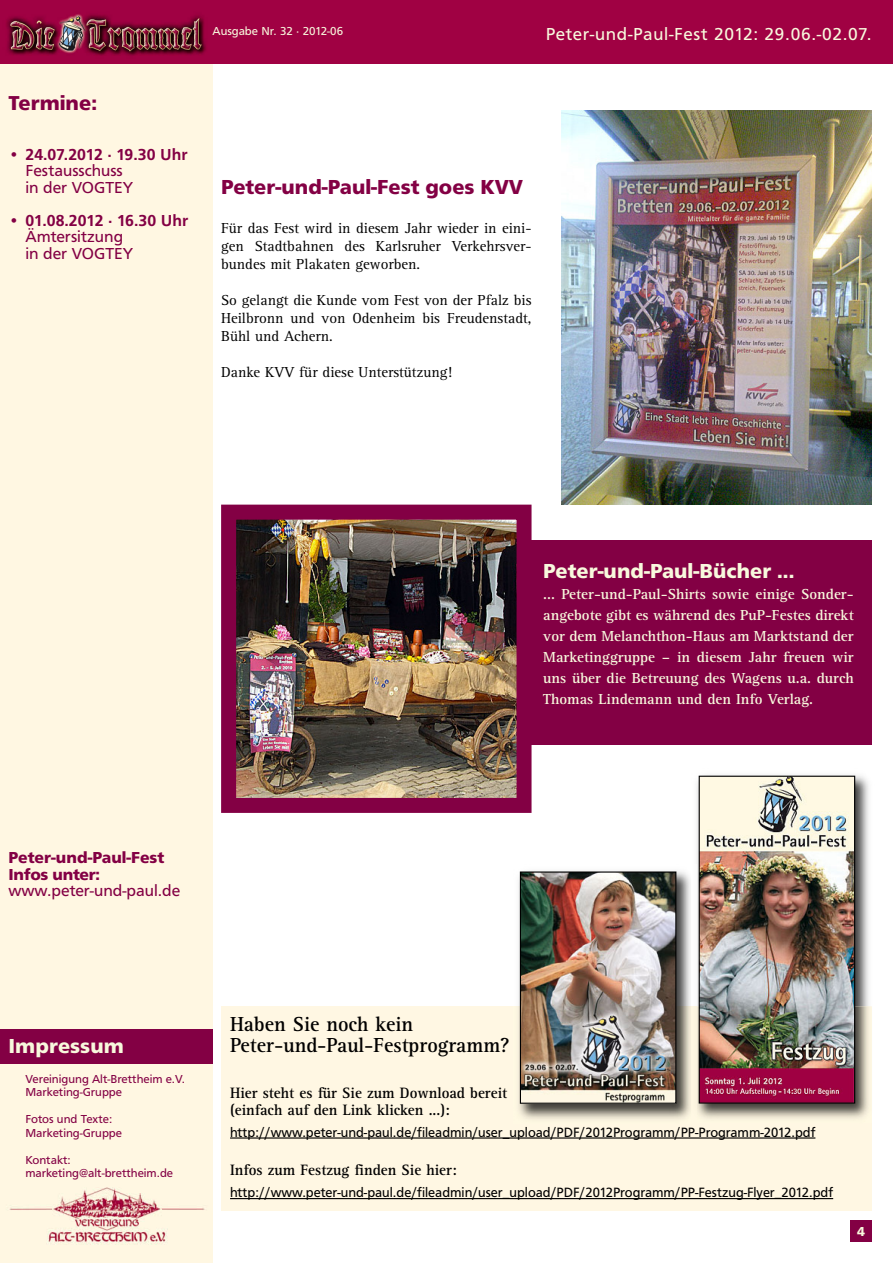
<style>
.page{position:relative;width:893px;height:1263px;background:#fff}
.page>*{position:absolute;margin:0;border:0;box-sizing:border-box;transform-origin:0 0}
.t1{font:700 21px/21px "Rotis Serif";color:#000}
.t2{font:700 21px "Front Page";color:#830044}
.t3{font:700 21px "Front Page";color:#f8f9dd}
.t4{font:18px "Front Page";letter-spacing:.035em;color:#f8f9dd}
.t5{font:16.5px/16.5px "Front Page";color:#830044}
.t6{font:700 16.5px/16.5px "Front Page";letter-spacing:-.01em;color:#830044}
.t7{font:700 15.6px/17.1px "Rotis Serif";color:#000}
.t8{font:700 15px/21px "Rotis Serif";color:#f8f9dd;text-align:justify}
.t9{font:15px/18px "Rotis Serif";color:#000;text-align:justify}
.t10{font:13.95px "Front Page";color:#000}
.t11{font:700 13.5px "Front Page";color:#f8f9dd}
.t12{font:12px/13.5px "Front Page";color:#830044}
.t13{font:12px "Front Page";color:#f8f9dd}
.s1{font-weight:500}
</style>
<div class="page">
<div style="left:222px;top:540px;width:650px;height:204px;background:#830044"></div>
<div style="left:0;top:64px;width:213px;height:1199px;background:#fff7e2"></div>
<div style="left:850px;top:1220px;width:22px;height:22px;background:#830044"></div>
<img style="left:0;top:0;width:893px;height:64px">
<div style="left:221px;top:1006px;width:651px;height:204px;background:#fff7e3"></div>
<img style="left:237px;top:521px;width:278px;height:276px">
<div style="left:221px;top:505px;width:310px;height:308px;border:15px solid #830044"></div>
<hr style="left:230px;top:1137px;width:585px;height:1px;background:#000">
<hr style="left:230px;top:1198px;width:603px;height:1px;background:#000">
<img style="left:518px;top:871px;width:173px;height:248px">
<img style="left:522px;top:873px;width:152px;height:229px">
<div style="left:520px;top:871px;width:156px;height:233px;border:1px solid #000"></div>
<img style="left:696px;top:775px;width:173px;height:231px">
<img style="left:697px;top:1006px;width:172px;height:113px">
<img style="left:701px;top:778px;width:152px;height:323px">
<div style="left:699px;top:776px;width:156px;height:327px;border:1px solid #000"></div>
<img style="left:561px;top:111px;width:311px;height:393px">
<div style="left:0;top:1029px;width:213px;height:34px;background:#830044"></div>
<h1 class="t2" style="left:9px;top:95px;width:90px">Termine:</h1>
<p class="t5" style="left:26px;top:147px;width:163px;text-indent:-17px">• <span class="s1">24.07.2012 · 19.30 Uhr<br></span>Festausschuss<br>in der VOGTEY</p>
<p class="t5" style="left:26px;top:213px;width:164px;text-indent:-17px">• <span class="s1">01.08.2012 · 16.30 Uhr<br></span>Ämtersitzung<br>in der VOGTEY</p>
<p class="t13" style="left:213px;top:26px;width:132px">Ausgabe Nr. 32 · 2012-06</p>
<p class="t4" style="left:546px;top:27px;width:327px">Peter-und-Paul-Fest 2012: 29.06.-02.07.</p>
<h1 class="t2" style="left:221px;top:179px;width:304px">Peter-und-Paul-Fest goes KVV</h1>
<p class="t9" style="left:221px;top:220px;width:312px">Für das Fest wird in diesem Jahr wieder in eini&shy;gen Stadtbahnen des Karlsruher Verkehrsver&shy;bundes mit Plakaten geworben.</p>
<p class="t9" style="left:221px;top:292px;width:312px">So gelangt die Kunde vom Fest von der Pfalz bis Heilbronn und von Odenheim bis Freudenstadt, Bühl und Achern.</p>
<p class="t9" style="left:221px;top:364px;width:233px">Danke KVV für diese Unterstützung!</p>
<h1 class="t3" style="left:543px;top:563px;width:253px">Peter-und-Paul-Bücher ...</h1>
<p class="t8" style="left:543px;top:585px;width:312px">... Peter-und-Paul-Shirts sowie einige Sonder&shy;angebote gibt es während des PuP-Festes direkt vor dem Melanchthon-Haus am Marktstand der Marketinggruppe – in diesem Jahr freuen wir uns über die Betreuung des Wagens u.a. durch Thomas Lindemann und den Info Verlag.</p>
<p class="t6" style="left:9px;top:851px;width:157px">Peter-und-Paul-Fest<br>Infos unter:</p>
<p class="t5" style="left:9px;top:884px;width:173px">www.peter-und-paul.de</p>
<h1 class="t3" style="left:9px;top:1038px;width:117px">Impressum</h1>
<p class="t12" style="left:26px;top:1073px;width:161px">Vereinigung Alt-Brettheim e.V.<br>Marketing-Gruppe</p>
<p class="t12" style="left:26px;top:1113px;width:98px">Fotos und Texte:<br>Marketing-Gruppe</p>
<p class="t12" style="left:26px;top:1154px;width:149px">Kontakt: marketing@alt-brettheim.de</p>
<h1 class="t1" style="left:230px;top:1016px;width:281px">Haben Sie noch kein<br>Peter-und-Paul-Festprogramm?</h1>
<p class="t7" style="left:230px;top:1086px;width:279px">Hier steht es für Sie zum Download bereit (einfach auf den Link klicken ...):</p>
<p class="t10" style="left:230px;top:1126px;width:587px">http://www.peter-und-paul.de/fileadmin/user_upload/PDF/2012Programm/PP-Programm-2012.pdf</p>
<p class="t7" style="left:230px;top:1163px;width:228px">Infos zum Festzug finden Sie hier:</p>
<p class="t10" style="left:230px;top:1187px;width:605px">http://www.peter-und-paul.de/fileadmin/user_upload/PDF/2012Programm/PP-Festzug-Flyer_2012.pdf</p>
<p class="t11" style="left:857px;top:1226px;width:9px">4</p>
</div>
